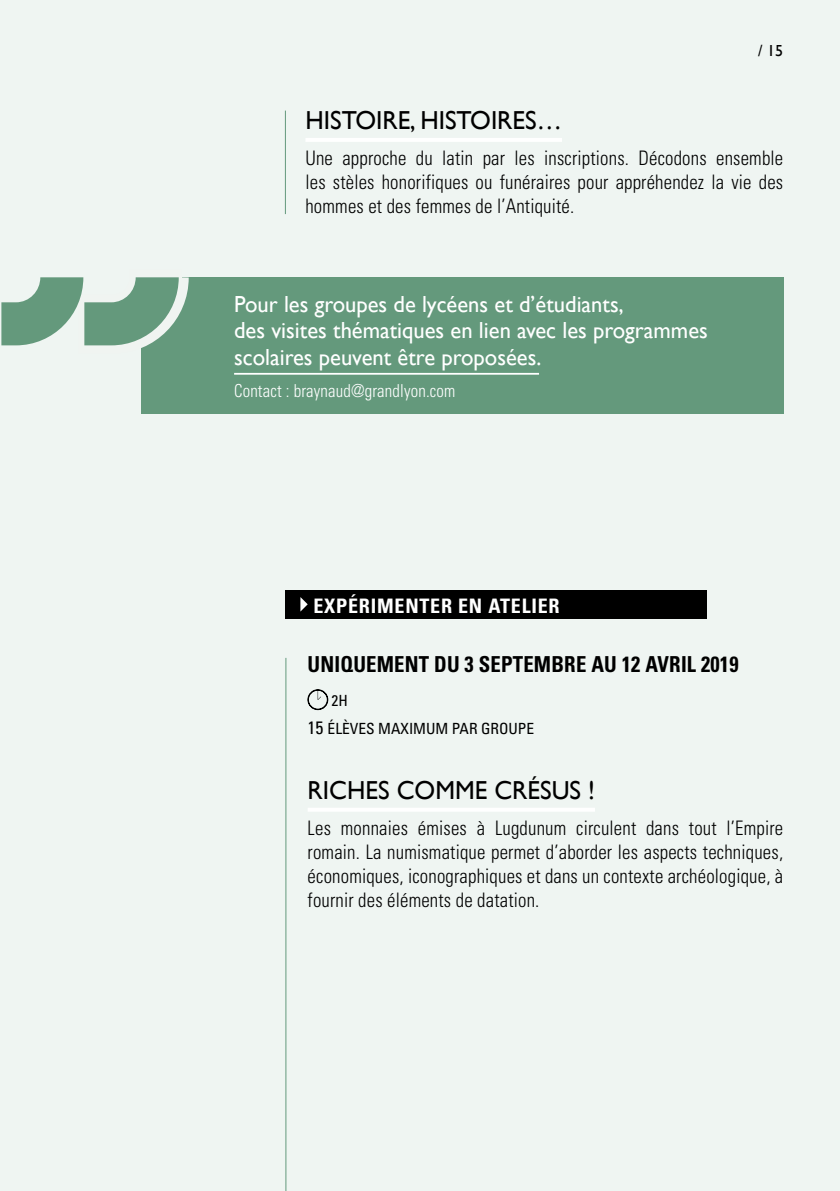
<style>
.page{position:relative;width:840px;height:1191px;background:#fff}
.page>*{position:absolute;margin:0;border:0;box-sizing:border-box;transform-origin:0 0}
.t1{font:26px "Gill Sans";color:#000}
.t2{font:23.2px/26.8px "Gill Sans";color:#fff}
.t3{font:700 condensed 22px "Univers";letter-spacing:.01em;color:#000;scale:.94 1}
.t4{font:300 condensed 20px/24px "Univers";letter-spacing:.01em;color:#000;text-align:justify;scale:.94 1}
.t5{font:700 condensed 20px "Univers";letter-spacing:.04em;color:#fff}
.t6{font:300 condensed 17.8px "Univers";letter-spacing:.01em;color:#fff;scale:.94 1}
.t7{font:16px "Gill Sans";color:#000}
.t8{font:condensed 15.4px/28px "Univers";color:#000}
.s1{font-size:18px}
</style>
<div class="page">
<div style="left:0;top:0;width:839px;height:1191px;background:#eff5f2"></div>
<hr style="left:305px;top:138px;width:256px;height:4px;background:#fff">
<hr style="left:285px;top:111px;width:1px;height:103px;background:#64997c">
<hr style="left:307px;top:807px;width:287px;height:4px;background:#fff">
<hr style="left:285px;top:658px;width:1px;height:533px;background:#64997c">
<div style="left:286px;top:590px;width:420px;height:28px;background:#000"></div>
<svg style="left:300px;top:597px;width:7px;height:14px"></svg>
<svg style="left:307px;top:689px;width:21px;height:21px"></svg>
<div style="left:141px;top:278px;width:641px;height:136px;background:#64997c"></div>
<svg style="left:1px;top:277px;width:197px;height:71px"></svg>
<hr style="left:234px;top:373px;width:304px;height:2px;background:#fff">
<p class="t7" style="left:757px;top:41px;width:26px">/ 15</p>
<h1 class="t1" style="left:305px;top:105px;width:258px">HISTOIRE, HISTOIRES…</h1>
<p class="t4" style="left:305px;top:146px;width:509px">Une approche du latin par les inscriptions. Décodons ensemble les stèles honorifiques ou funéraires pour appréhendez la vie des hommes et des femmes de l’Antiquité.</p>
<p class="t2" style="left:234px;top:290px;width:475px">Pour les groupes de lycéens et d’étudiants,<br>des visites thématiques en lien avec les programmes scolaires peuvent être proposées.</p>
<p class="t6" style="left:234px;top:380px;width:237px">Contact : braynaud@grandlyon.com</p>
<p class="t5" style="left:313px;top:593px;width:247px">EXPÉRIMENTER EN ATELIER</p>
<p class="t3" style="left:307px;top:650px;width:459px">UNIQUEMENT DU 3 SEPTEMBRE AU 12 AVRIL 2019</p>
<p class="t8" style="left:307px;top:686px;width:228px;text-indent:24px">2H<br><span class="s1">15</span> ÉLÈVES MAXIMUM PAR GROUPE</p>
<h1 class="t1" style="left:307px;top:775px;width:289px">RICHES COMME CRÉSUS !</h1>
<p class="t4" style="left:307px;top:815px;width:507px">Les monnaies émises à Lugdunum circulent dans tout l’Empire romain. La numismatique permet d’aborder les aspects techniques, économiques, iconographiques et dans un contexte archéologique, à fournir des éléments de datation.</p>
</div>
